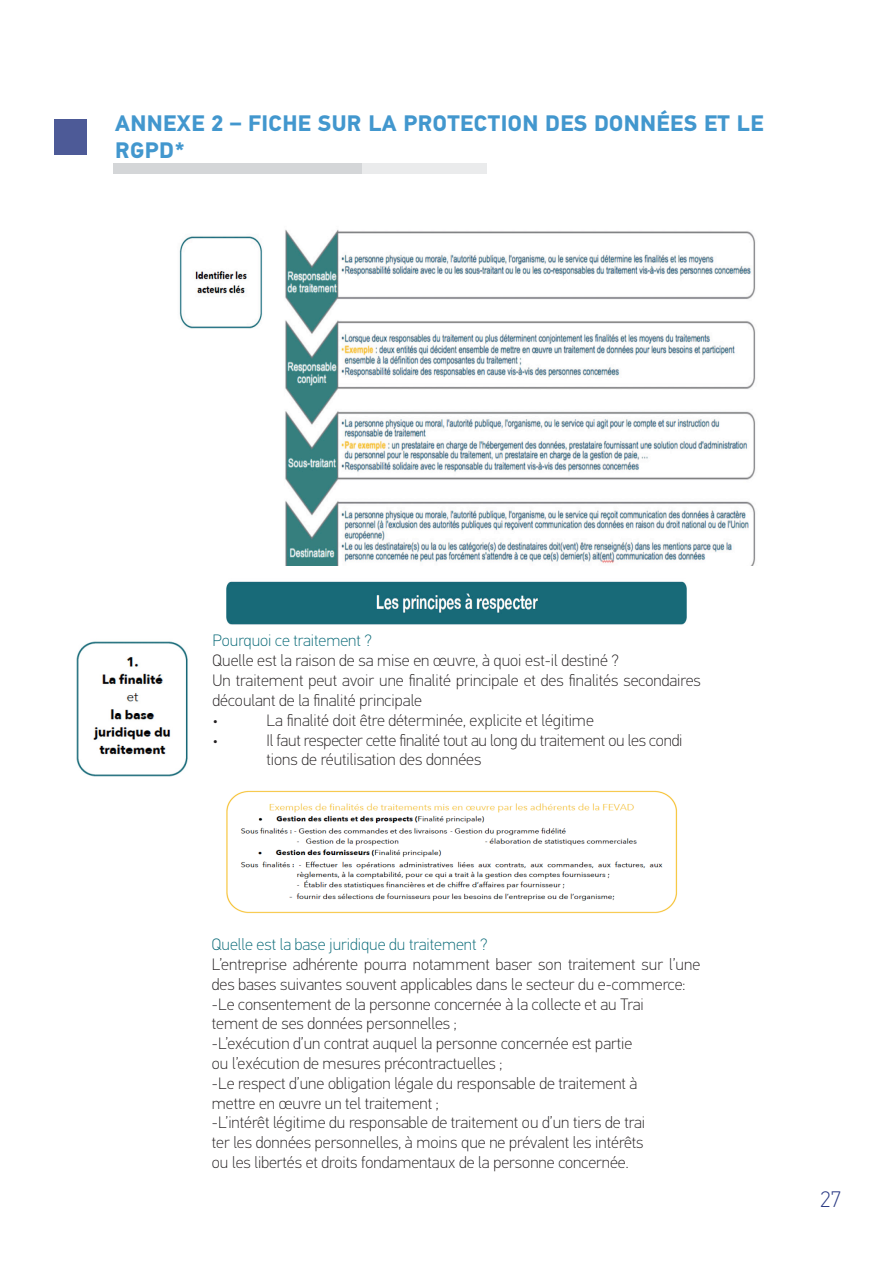
<style>
.page{position:relative;width:893px;height:1263px;background:#fff}
.page>*{position:absolute;margin:0;border:0;box-sizing:border-box;transform-origin:0 0}
.t1{font:700 22.5px/27px "PF Din Text Universal";letter-spacing:.02em;color:#4297ce}
.t2{font:100 22.5px "PF Din Text Universal";color:#283882}
.t3{font:100 16.5px/19.8px "PF Din Text Universal";color:#231f20}
.t4{font:100 16.5px "PF Din Text Universal";color:#066876}
</style>
<div class="page">
<div style="left:54px;top:119px;width:33px;height:36px;background:#4d5a97"></div>
<div style="left:113px;top:163px;width:249px;height:11px;background:#d4d6d8"></div>
<div style="left:362px;top:163px;width:125px;height:11px;background:#eaebec"></div>
<img style="left:179px;top:229px;width:577px;height:337px">
<img style="left:226px;top:581px;width:461px;height:44px">
<img style="left:76px;top:641px;width:112px;height:136px">
<img style="left:226px;top:790px;width:452px;height:124px">
<p class="t1" style="left:115px;top:111px;width:650px">ANNEXE 2 – FICHE SUR LA PROTECTION DES DONNÉES ET LE<br>RGPD*</p>
<p class="t4" style="left:213px;top:631px;width:161px">Pourquoi ce traitement ?</p>
<p class="t3" style="left:213px;top:652px;width:408px">Quelle est la raison de sa mise en œuvre, à quoi est-il destiné ?</p>
<p class="t3" style="left:213px;top:672px;width:490px">Un traitement peut avoir une finalité principale et des finalités secondaires découlant de la finalité principale</p>
<p class="t3" style="left:213px;top:711px;width:7px">•</p>
<p class="t3" style="left:267px;top:711px;width:329px">La finalité doit être déterminée, explicite et légitime</p>
<p class="t3" style="left:213px;top:731px;width:7px">•</p>
<p class="t3" style="left:267px;top:731px;width:417px">Il faut respecter cette finalité tout au long du traitement ou les condi tions de réutilisation des données</p>
<p class="t4" style="left:212px;top:935px;width:277px">Quelle est la base juridique du traitement ?</p>
<p class="t3" style="left:212px;top:955px;width:490px">L’entreprise adhérente pourra notamment baser son traitement sur l’une des bases suivantes souvent applicables dans le secteur du e-commerce:</p>
<p class="t3" style="left:212px;top:995px;width:433px">-Le consentement de la personne concernée à la collecte et au Trai tement de ses données personnelles ;</p>
<p class="t3" style="left:212px;top:1035px;width:422px">-L’exécution d’un contrat auquel la personne concernée est partie ou l’exécution de mesures précontractuelles ;</p>
<p class="t3" style="left:212px;top:1074px;width:427px">-Le respect d’une obligation légale du responsable de traitement à mettre en œuvre un tel traitement ;</p>
<p class="t3" style="left:212px;top:1114px;width:435px;text-align:justify">-L’intérêt légitime du responsable de traitement ou d’un tiers de trai ter les données personnelles, à moins que ne prévalent les intérêts ou les libertés et droits fondamentaux de la personne concernée.</p>
<h1 class="t2" style="left:820px;top:1186px;width:23px">27</h1>
</div>
